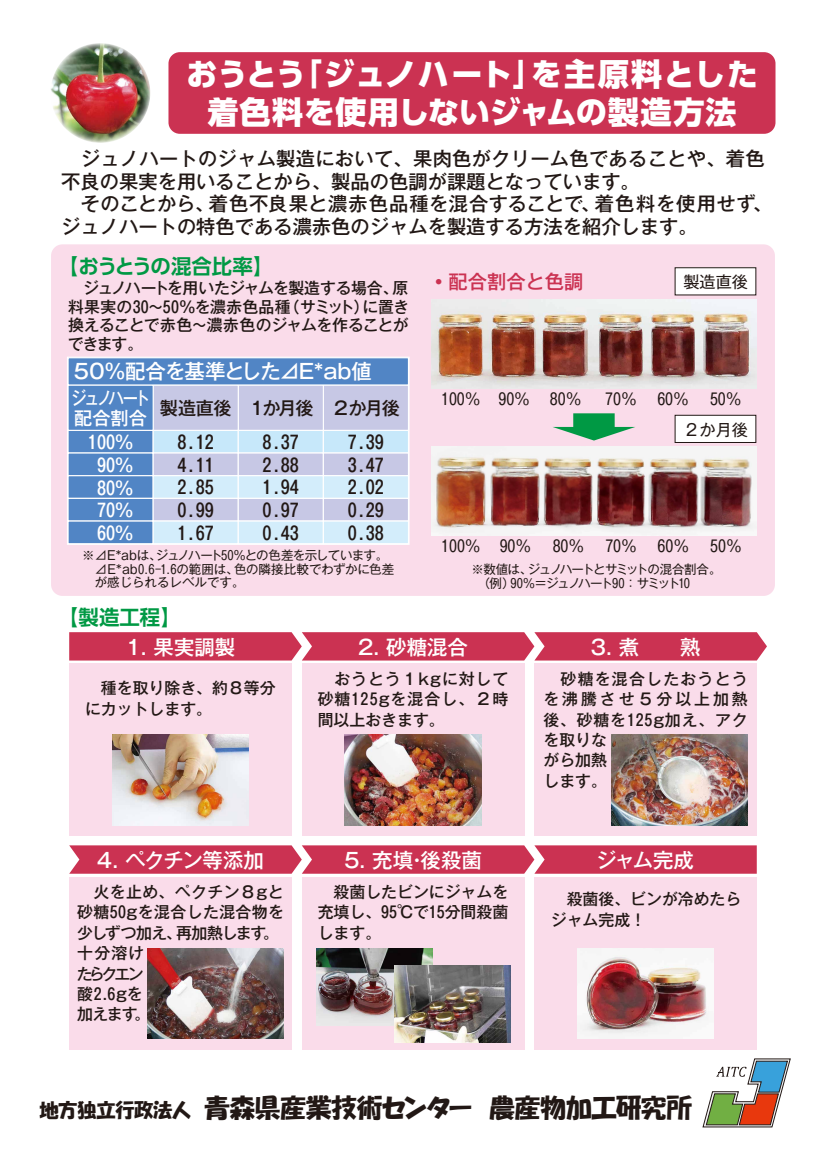
<style>
.page{position:relative;width:826px;height:1168px;background:#fff}
.page>*{position:absolute;margin:0;border:0;box-sizing:border-box;transform-origin:0 0}
.t1{font:800 31.2px/37.4px "UD Shin Go Pro";letter-spacing:.015em;color:#fff;text-align:center}
.t2{font:25.8px "HGP Soei Kakupoptai";letter-spacing:-.02em;color:#221815}
.t3{font:500 20.4px "Gothic MB101 Pro";color:#fff}
.t4{font:500 20.4px "Gothic MB101 Pro";letter-spacing:-.045em;color:#fff}
.t5{font:700 20.4px "UD Shin Go Pro De";letter-spacing:-.045em;color:#094}
.t6{font:500 20.4px "Gothic MB101 Pro";letter-spacing:-.04em;color:#fff}
.t7{font:700 20.4px "UD Shin Go Pro De";color:#094}
.t8{font:500 19.28px/22.7px "Gothic MB101 Pro";color:#221815}
.t9{font:500 19.28px "Gothic MB101 Pro";color:#cb3252}
.t10{font:500 18.16px/22.7px "Gothic MB101 Pro";letter-spacing:-.065em;color:#221815;text-align:justify}
.t11{font:500 18.16px/22.7px "Gothic MB101 Pro";letter-spacing:-.11em;color:#fff;text-align:center}
.t12{font:500 18.16px/19.3px "Gothic MB101 Pro";letter-spacing:-.11em;color:#fff;scale:.85 1}
.t13{font:16.16px "Gothic MB101 Pro";color:#221815}
.t14{font:500 15.88px/20.4px "Gothic MB101 Pro";color:#221815;text-align:justify}
.t15{font:500 15.88px/20.4px "Gothic MB101 Pro";letter-spacing:.025em;color:#221815}
.t16{font:500 15.88px/20.4px "Gothic MB101 Pro";letter-spacing:.08em;color:#221815}
.t17{font:15.88px "Gothic MB101 Pro";color:#221815}
.t18{font:12.48px/13.9px "Gothic MB101 Pro";letter-spacing:-.11em;color:#221815}
.t19{font:12.48px "Gothic MB101 Pro";letter-spacing:-.01em;color:#221815}
.t20{font:12.48px "Gothic MB101 Pro";letter-spacing:-.06em;color:#221815}
.t21{font:12.48px "Gothic MB101 Pro";color:#221815}
.s1{font-family:"UD Shin Go Pro"}
.s2{font-size:19.36px}
</style>
<div class="page">
<div style="left:168px;top:52px;width:607px;height:82px;background:#cb3252;border-radius:11px"></div>
<div style="left:51px;top:244px;width:723px;height:352px;background:#fadcea;border-radius:11px"></div>
<div style="left:69px;top:663px;width:222px;height:173px;background:#fadcea"></div>
<svg style="left:69px;top:632px;width:697px;height:28px;background:#cd3a59"></svg>
<div style="left:302px;top:663px;width:222px;height:173px;background:#fadcea"></div>
<div style="left:534px;top:663px;width:222px;height:173px;background:#fadcea"></div>
<div style="left:534px;top:876px;width:222px;height:173px;background:#fadcea"></div>
<div style="left:302px;top:876px;width:222px;height:173px;background:#fadcea"></div>
<svg style="left:69px;top:845px;width:687px;height:29px;background:#ce3e5c"></svg>
<div style="left:69px;top:876px;width:222px;height:173px;background:#fadcea"></div>
<img style="left:50px;top:43px;width:100px;height:100px;border-radius:50px">
<svg style="left:553px;top:413px;width:82px;height:28px"></svg>
<div style="left:67px;top:430px;width:87px;height:24px;background:#5185c5;border:1px solid #fff"></div>
<div style="left:153px;top:430px;width:86px;height:24px;background:#c7e8fa;border:1px solid #fff"></div>
<div style="left:238px;top:430px;width:86px;height:24px;background:#c7e8fa;border:1px solid #fff"></div>
<div style="left:323px;top:430px;width:86px;height:24px;background:#c7e8fa;border:1px solid #fff"></div>
<div style="left:67px;top:452px;width:87px;height:24px;background:#5185c5;border:1px solid #fff"></div>
<div style="left:153px;top:452px;width:86px;height:24px;background:#c7c8e5;border:1px solid #fff"></div>
<div style="left:238px;top:452px;width:86px;height:24px;background:#c7c8e5;border:1px solid #fff"></div>
<div style="left:323px;top:452px;width:86px;height:24px;background:#c7c8e5;border:1px solid #fff"></div>
<div style="left:67px;top:475px;width:87px;height:24px;background:#5185c5;border:1px solid #fff"></div>
<div style="left:153px;top:475px;width:86px;height:24px;background:#d3edfb;border:1px solid #fff"></div>
<div style="left:238px;top:475px;width:86px;height:24px;background:#d3edfb;border:1px solid #fff"></div>
<div style="left:323px;top:475px;width:86px;height:24px;background:#d3edfb;border:1px solid #fff"></div>
<div style="left:67px;top:498px;width:87px;height:24px;background:#5185c5;border:1px solid #fff"></div>
<div style="left:153px;top:498px;width:86px;height:24px;background:#c7c8e5;border:1px solid #fff"></div>
<div style="left:238px;top:498px;width:86px;height:24px;background:#c7c8e5;border:1px solid #fff"></div>
<div style="left:323px;top:498px;width:86px;height:24px;background:#c7c8e5;border:1px solid #fff"></div>
<div style="left:67px;top:520px;width:87px;height:24px;background:#5185c5;border:1px solid #fff"></div>
<div style="left:153px;top:520px;width:86px;height:24px;background:#d3edfb;border:1px solid #fff"></div>
<div style="left:238px;top:520px;width:86px;height:24px;background:#d3edfb;border:1px solid #fff"></div>
<div style="left:323px;top:520px;width:86px;height:24px;background:#d3edfb;border:1px solid #fff"></div>
<div style="left:323px;top:384px;width:86px;height:47px;background:#c7c8e5;border:1px solid #fff"></div>
<div style="left:238px;top:384px;width:86px;height:47px;background:#c7c8e5;border:1px solid #fff"></div>
<div style="left:153px;top:384px;width:86px;height:47px;background:#c7c8e5;border:1px solid #fff"></div>
<div style="left:67px;top:384px;width:87px;height:47px;background:#5185c5;border:1px solid #fff"></div>
<div style="left:67px;top:357px;width:342px;height:29px;background:#5185c5;border:1px solid #fff"></div>
<img style="left:431px;top:300px;width:325px;height:88px">
<img style="left:431px;top:447px;width:325px;height:88px">
<img style="left:112px;top:735px;width:136px;height:90px">
<img style="left:345px;top:735px;width:136px;height:90px">
<img style="left:611px;top:735px;width:136px;height:90px">
<img style="left:577px;top:948px;width:136px;height:91px">
<img style="left:147px;top:948px;width:136px;height:91px">
<img style="left:316px;top:948px;width:116px;height:77px">
<img style="left:395px;top:965px;width:115px;height:77px">
<div style="left:675px;top:268px;width:80px;height:27px;background:#fff"></div>
<div style="left:674px;top:267px;width:82px;height:28px;border:1px solid #221815"></div>
<div style="left:675px;top:415px;width:80px;height:27px;background:#fff"></div>
<div style="left:674px;top:415px;width:82px;height:28px;border:1px solid #221815"></div>
<svg style="left:702px;top:1058px;width:88px;height:69px"></svg>
<h1 class="t1" style="left:186px;top:55px;width:573px">おうとう「ジュノハート」を主原料とした着色料を使用しないジャムの製造方法</h1>
<p class="t8" style="left:61px;top:145px;width:704px">　ジュノハートのジャム製造において、果肉色がクリーム色であることや、着色不良の果実を用いることから、製品の色調が課題となっています。</p>
<p class="t8" style="left:61px;top:190px;width:712px;text-indent:20px">そのことから、着色不良果と濃赤色品種を混合することで、着色料を使用せず、ジュノハートの特色である濃赤色のジャムを製造する方法を紹介します。</p>
<p class="t5" style="left:58px;top:249px;width:217px">【おうとうの混合比率】</p>
<p class="t14" style="left:68px;top:276px;width:343px;line-height:19px">　ジュノハートを用いたジャムを製造する場合、原料果実の30～50％を濃赤色品種（サミット）に置き換えることで赤色～濃赤色のジャムを作ることができます。</p>
<p class="t4" style="left:71px;top:354px;width:302px">５０％配合を基準とした⊿E<span class="s1">*</span>ab値</p>
<p class="t12" style="left:71px;top:387px;width:94px">ジュノハート配合割合</p>
<p class="t10" style="left:177px;top:388px;width:224px;line-height:34.6px;text-indent:-18px">製造直後 １か月後 ２か月後<br>8.12</p>
<p class="t10" style="left:177px;top:451px;width:38px">4.11<br>2.85<br>0.99<br>1.67</p>
<p class="t10" style="left:262px;top:429px;width:38px">8.37<br>2.88<br>1.94<br>0.97<br>0.43</p>
<p class="t10" style="left:348px;top:429px;width:38px">7.39<br>3.47<br>2.02<br>0.29<br>0.38</p>
<p class="t11" style="left:88px;top:429px;width:47px">100%<br>90%<br>80%<br>70%<br>60%</p>
<p class="t20" style="left:82px;top:544px;width:307px">※⊿E<span class="s1">*</span>abは、ジュノハート50%との色差を示しています。</p>
<p class="t19" style="left:82px;top:558px;width:313px">　⊿E<span class="s1">*</span>ab0.6-1.6の範囲は、色の隣接比較でわずかに色差</p>
<p class="t21" style="left:95px;top:572px;width:151px">が感じられるレベルです。</p>
<p class="t7" style="left:58px;top:601px;width:125px">【製造工程】</p>
<p class="t9" style="left:429px;top:266px;width:156px">・配合割合と色調</p>
<p class="t13" style="left:683px;top:269px;width:66px">製造直後</p>
<p class="t17" style="left:441px;top:386px;width:142px">100％ 90％ 80％</p>
<p class="t17" style="left:605px;top:386px;width:33px">70％</p>
<p class="t17" style="left:657px;top:386px;width:33px">60％</p>
<p class="t17" style="left:710px;top:386px;width:33px">50％</p>
<p class="t13" style="left:683px;top:416px;width:66px">２か月後</p>
<p class="t17" style="left:441px;top:533px;width:92px">100％ 90％</p>
<p class="t17" style="left:552px;top:533px;width:33px">80％</p>
<p class="t17" style="left:605px;top:533px;width:33px">70％</p>
<p class="t17" style="left:657px;top:533px;width:33px">60％</p>
<p class="t17" style="left:710px;top:533px;width:33px">50％</p>
<p class="t18" style="left:477px;top:560px;width:245px;text-indent:-6px">※数値は、ジュノハートとサミットの混合割合。（例）90％＝ジュノハート90：サミット10</p>
<p class="t3" style="left:123px;top:630px;width:114px">１．果実調製</p>
<p class="t3" style="left:355px;top:630px;width:114px">２．砂糖混合</p>
<p class="t3" style="left:588px;top:630px;width:114px">３．煮　　熟</p>
<p class="t14" style="left:85px;top:676px;width:192px">　種を取り除き、約８等分にカットします。</p>
<p class="t6" style="left:97px;top:844px;width:168px">4．ペクチン等添加</p>
<p class="t15" style="left:77px;top:880px;width:209px">　火を止め、ペクチン８gと砂糖50gを混合した混合物を少しずつ加え、再加熱します。十分溶け<br>たらクエン<br>酸2.6gを<br>加えます。</p>
<p class="t14" style="left:317px;top:666px;width:192px">　おうとう１kgに対して砂糖125gを混合し、２時間以上おきます。</p>
<p class="t16" style="left:543px;top:666px;width:206px">　砂糖を混合したおうとうを沸騰させ５分以上加熱後、砂糖を125g加え、アクを取りな<br>がら加熱<br>します。</p>
<p class="t3" style="left:344px;top:844px;width:139px">5．充填・後殺菌</p>
<p class="t3" style="left:596px;top:844px;width:99px">ジャム完成</p>
<p class="t14" style="left:317px;top:880px;width:192px">　殺菌したビンにジャムを充填し、95℃で15分間殺菌します。</p>
<p class="t14" style="left:550px;top:887px;width:192px">　殺菌後、ビンが冷めたらジャム完成！</p>
<h2 class="t2" style="left:39px;top:1094px;width:654px"><span class="s2">地方独立行政法人</span> 青森県産業技術センター 農産物加工研究所</h2>
</div>
